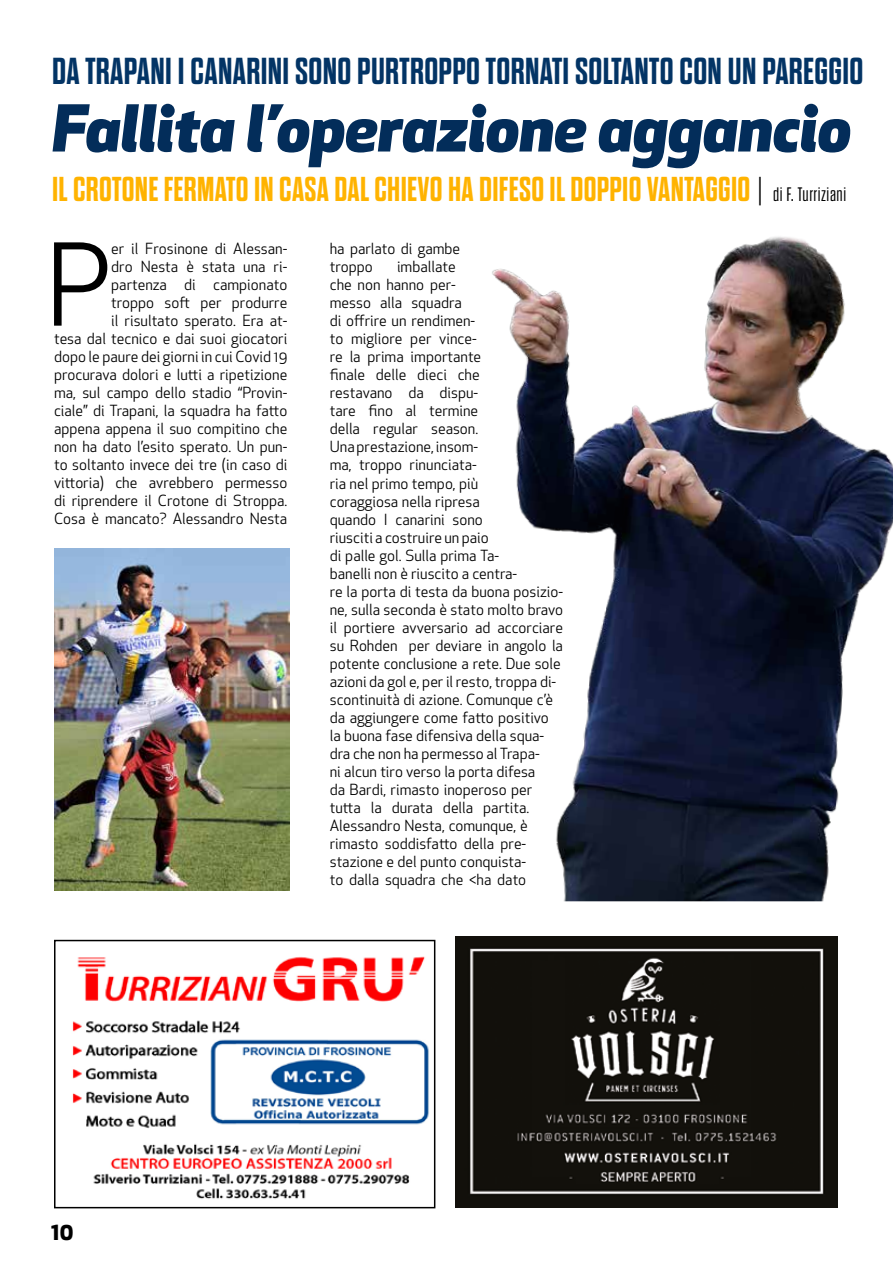
<style>
.page{position:relative;width:893px;height:1263px;background:#fff}
.page>*{position:absolute;margin:0;border:0;box-sizing:border-box;transform-origin:0 0}
.t1{font:111px "Apex New";color:#000}
.t2{font:italic 800 63px "Apex New";color:#032d5a}
.t3{font:700 37.5px "Dharma Gothic E";letter-spacing:.01em;color:#033465}
.t4{font:700 34.5px "Dharma Gothic E";letter-spacing:.01em;color:#ffb300}
.t5{font:700 24px "Apex New";color:#000}
.t6{font:15px/18px "Apex New";color:#000}
.s1{font-weight:300;font-stretch:expanded;color:#000}
.s2{font-weight:300;font-size:19.5px;color:#000}
</style>
<div class="page">
<img style="left:72px;top:956px;width:357px;height:243px">
<div style="left:54px;top:940px;width:381px;height:268px;border:2px solid #000"></div>
<img style="left:492px;top:236px;width:401px;height:665px">
<img style="left:54px;top:549px;width:235px;height:341px">
<img style="left:455px;top:936px;width:383px;height:271px">
<h3 class="t3" style="left:52px;top:52px;width:813px">DA TRAPANI I CANARINI SONO PURTROPPO TORNATI SOLTANTO CON UN PAREGGIO</h3>
<h2 class="t2" style="left:52px;top:84px;width:800px">Fallita l’operazione aggancio</h2>
<h3 class="t4" style="left:52px;top:172px;width:796px">IL CROTONE FERMATO IN CASA DAL CHIEVO HA DIFESO IL DOPPIO VANTAGGIO<span class="s1">|</span> <span class="s2">di F. Turriziani</span></h3>
<p class="t6" style="left:54px;top:239px;width:235px;text-align:right">er il Frosinone di Alessan-<br>dro Nesta è stata una ri&shy;partenza di campionato<br>troppo soft per produrre<br>il risultato sperato. Era at-<br>tesa dal tecnico e dai suoi giocatori dopo le paure dei giorni in cui Covid 19 procurava dolori e lutti a ripetizione ma, sul campo dello stadio “Provin&shy;ciale” di Trapani, la squadra ha fatto appena appena il suo compitino che non ha dato l’esito sperato. Un pun&shy;to soltanto invece dei tre (in caso di vittoria) che avrebbero permesso di riprendere il Crotone di Stroppa.<br>Cosa è mancato? Alessandro Nesta</p>
<p class="t6" style="left:330px;top:240px;width:132px">ha parlato di gambe troppo</p>
<h1 class="t1" style="left:46px;top:215px;width:67px">P</h1>
<p class="t6" style="left:330px;top:258px;width:235px;text-indent:67px">imballate<br>che non hanno per-<br>messo alla squadra<br>di offrire un rendimen-<br>to migliore per vince-<br>re la prima importante<br>finale delle dieci che<br>restavano da dispu-<br>tare fino al termine<br>della regular season.<br>Una prestazione, insom-<br>ma, troppo rinunciata-<br>ria nel primo tempo, più<br>coraggiosa nella ripresa<br>quando I canarini sono<br>riusciti a costruire un paio<br>di palle gol. Sulla prima Ta-<br>banelli non è riuscito a centra-<br>re la porta di testa da buona posizio&shy;ne, sulla seconda è stato molto bravo il portiere avversario ad accorciare su Rohden per deviare in angolo la potente conclusione a rete. Due sole azioni da gol e, per il resto, troppa di&shy;scontinuità di azione. Comunque c’è da aggiungere come fatto positivo la buona fase difensiva della squa&shy;dra che non ha permesso al Trapa-<br>ni alcun tiro verso la porta difesa<br>da Bardi, rimasto inoperoso per tutta la durata della partita.<br>Alessandro Nesta, comunque, è rimasto soddisfatto della pre&shy;stazione e del punto conquista-<br>to dalla squadra che &lt;ha dato</p>
<h3 class="t5" style="left:51px;top:1213px;width:25px">10</h3>
</div>
